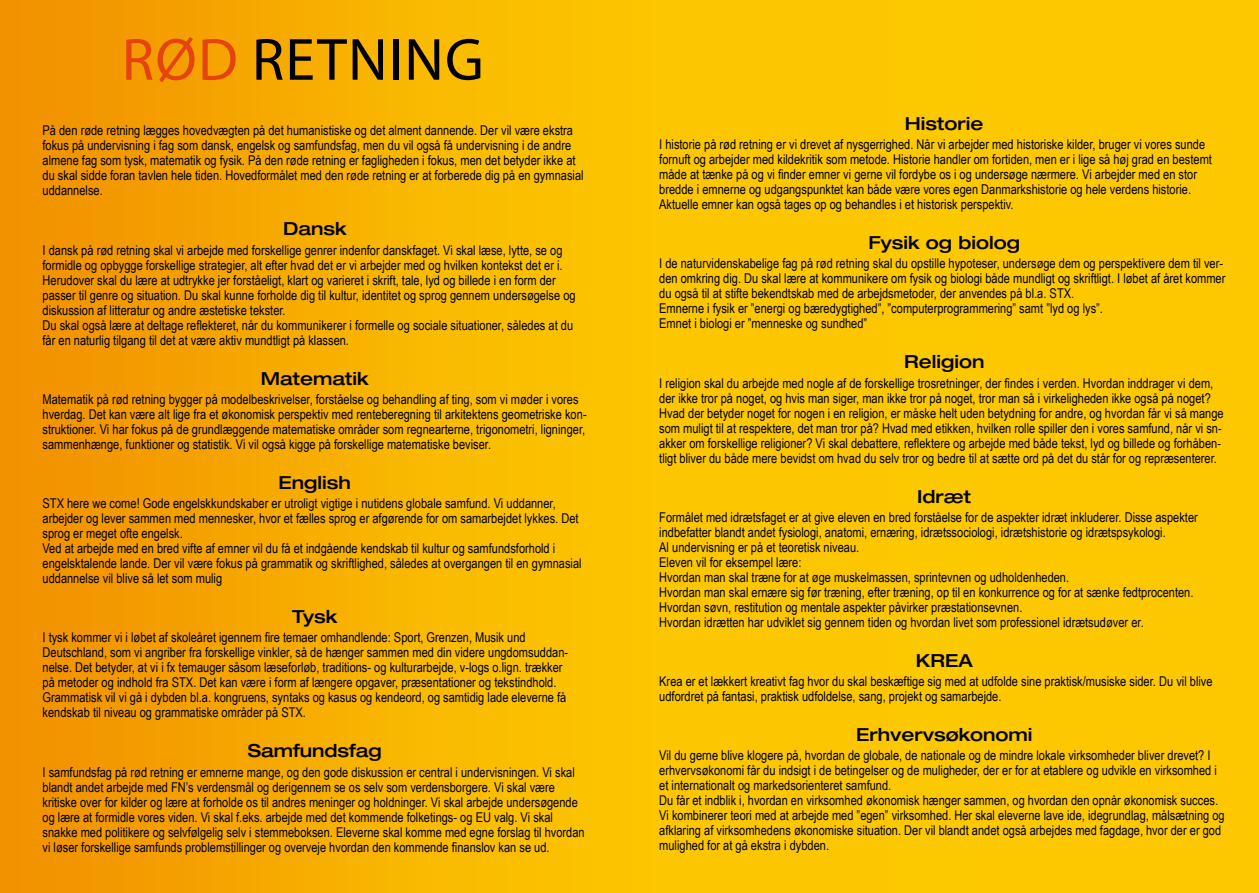
<style>
.page{position:relative;width:1259px;height:893px;background:#fff}
.page>*{position:absolute;margin:0;border:0;box-sizing:border-box;transform-origin:0 0}
.t1{font:60px "Myriad Pro";letter-spacing:.02em;color:#000}
.t2{font:500 expanded 18px "Helvetica Neue LT Std";color:#000}
.t3{font:13.5px/15px "Arial Narrow";color:#000}
.s1{color:#e74310}
</style>
<div class="page">
<div style="left:0;top:0;width:1259px;height:893px;background:linear-gradient(to right,#f49f00,#ffd600)"></div>
<h1 class="t1" style="left:122px;top:23px;width:363px"><span class="s1">RØD</span> RETNING</h1>
<p class="t3" style="left:43px;top:123px;width:542px">På den røde retning lægges hovedvægten på det humanistiske og det alment dannende. Der vil være ekstra fokus på undervisning i fag som dansk, engelsk og samfundsfag, men du vil også få undervisning i de andre almene fag som tysk, matematik og fysik. På den røde retning er fagligheden i fokus, men det betyder ikke at du skal sidde foran tavlen hele tiden. Hovedformålet med den røde retning er at forberede dig på en gymnasial uddannelse.</p>
<h2 class="t2" style="left:283px;top:218px;width:65px">Dansk</h2>
<p class="t3" style="left:43px;top:242px;width:534px">I dansk på rød retning skal vi arbejde med forskellige genrer indenfor danskfaget. Vi skal læse, lytte, se og formidle og opbygge forskellige strategier, alt efter hvad det er vi arbejder med og hvilken kontekst det er i.<br>Herudover skal du lære at udtrykke jer forståeligt, klart og varieret i skrift, tale, lyd og billede i en form der passer til genre og situation. Du skal kunne forholde dig til kultur, identitet og sprog gennem undersøgelse og diskussion af litteratur og andre æstetiske tekster.<br>Du skal også lære at deltage reflekteret, når du kommunikerer i formelle og sociale situationer, således at du får en naturlig tilgang til det at være aktiv mundtligt på klassen.</p>
<h2 class="t2" style="left:261px;top:367px;width:109px">Matematik</h2>
<p class="t3" style="left:43px;top:391px;width:545px">Matematik på rød retning bygger på modelbeskrivelser, forståelse og behandling af ting, som vi møder i vores hverdag. Det kan være alt lige fra et økonomisk perspektiv med renteberegning til arkitektens geometriske kon&shy;struktioner. Vi har fokus på de grundlæggende matematiske områder som regnearterne, trigonometri, ligninger, sammenhænge, funktioner og statistik. Vi vil også kigge på forskellige matematiske beviser.</p>
<h2 class="t2" style="left:278px;top:471px;width:74px">English</h2>
<p class="t3" style="left:43px;top:495px;width:541px">STX here we come! Gode engelskkundskaber er utroligt vigtige i nutidens globale samfund. Vi uddanner, arbejder og lever sammen med mennesker, hvor et fælles sprog er afgørende for om samarbejdet lykkes. Det sprog er meget ofte engelsk.<br>Ved at arbejde med en bred vifte af emner vil du få et indgående kendskab til kultur og samfundsforhold i engelsktalende lande. Der vil være fokus på grammatik og skriftlighed, således at overgangen til en gymnasial uddannelse vil blive så let som mulig</p>
<h2 class="t2" style="left:292px;top:605px;width:47px">Tysk</h2>
<p class="t3" style="left:43px;top:630px;width:527px">I tysk kommer vi i løbet af skoleåret igennem fire temaer omhandlende: Sport, Grenzen, Musik und Deutschland, som vi angriber fra forskellige vinkler, så de hænger sammen med din videre ungdomsuddan&shy;nelse. Det betyder, at vi i fx temauger såsom læseforløb, traditions- og kulturarbejde, v-logs o.lign. trækker på metoder og indhold fra STX. Det kan være i form af længere opgaver, præsentationer og tekstindhold.<br>Grammatisk vil vi gå i dybden bl.a. kongruens, syntaks og kasus og kendeord, og samtidig lade eleverne få kendskab til niveau og grammatiske områder på STX.</p>
<h2 class="t2" style="left:248px;top:740px;width:136px">Samfundsfag</h2>
<p class="t3" style="left:43px;top:764px;width:544px">I samfundsfag på rød retning er emnerne mange, og den gode diskussion er central i undervisningen. Vi skal blandt andet arbejde med FN’s verdensmål og derigennem se os selv som verdensborgere. Vi skal være kritiske over for kilder og lære at forholde os til andres meninger og holdninger. Vi skal arbejde undersøgende og lære at formidle vores viden. Vi skal f.eks. arbejde med det kommende folketings- og EU valg. Vi skal snakke med politikere og selvfølgelig selv i stemmeboksen. Eleverne skal komme med egne forslag til hvordan vi løser forskellige samfunds problemstillinger og overveje hvordan den kommende finanslov kan se ud.</p>
<h2 class="t2" style="left:905px;top:112px;width:80px">Historie</h2>
<p class="t3" style="left:659px;top:136px;width:554px">I historie på rød retning er vi drevet af nysgerrighed. Når vi arbejder med historiske kilder, bruger vi vores sunde fornuft og arbejder med kildekritik som metode. Historie handler om fortiden, men er i lige så høj grad en bestemt måde at tænke på og vi finder emner vi gerne vil fordybe os i og undersøge nærmere. Vi arbejder med en stor bredde i emnerne og udgangspunktet kan både være vores egen Danmarkshistorie og hele verdens historie.<br>Aktuelle emner kan også tages op og behandles i et historisk perspektiv.</p>
<h2 class="t2" style="left:868px;top:231px;width:153px">Fysik og biolog</h2>
<p class="t3" style="left:659px;top:255px;width:568px">I de naturvidenskabelige fag på rød retning skal du opstille hypoteser, undersøge dem og perspektivere dem til ver&shy;den omkring dig. Du skal lære at kommunikere om fysik og biologi både mundligt og skriftligt. I løbet af året kommer du også til at stifte bekendtskab med de arbejdsmetoder, der anvendes på bl.a. STX.<br>Emnerne i fysik er ”energi og bæredygtighed”, ”computerprogrammering” samt ”lyd og lys”.<br>Emnet i biologi er ”menneske og sundhed”</p>
<h2 class="t2" style="left:904px;top:351px;width:82px">Religion</h2>
<p class="t3" style="left:659px;top:375px;width:566px">I religion skal du arbejde med nogle af de forskellige trosretninger, der findes i verden. Hvordan inddrager vi dem, der ikke tror på noget, og hvis man siger, man ikke tror på noget, tror man så i virkeligheden ikke også på noget?<br>Hvad der betyder noget for nogen i en religion, er måske helt uden betydning for andre, og hvordan får vi så mange som muligt til at respektere, det man tror på? Hvad med etikken, hvilken rolle spiller den i vores samfund, når vi sn&shy;akker om forskellige religioner? Vi skal debattere, reflektere og arbejde med både tekst, lyd og billede og forhåben&shy;tligt bliver du både mere bevidst om hvad du selv tror og bedre til at sætte ord på det du står for og repræsenterer.</p>
<h2 class="t2" style="left:917px;top:485px;width:55px">Idræt</h2>
<p class="t3" style="left:659px;top:509px;width:540px">Formålet med idrætsfaget er at give eleven en bred forståelse for de aspekter idræt inkluderer. Disse aspekter indbefatter blandt andet fysiologi, anatomi, ernæring, idrætssociologi, idrætshistorie og idrætspsykologi.<br>Al undervisning er på et teoretisk niveau.<br>Eleven vil for eksempel lære:<br>Hvordan man skal træne for at øge muskelmassen, sprintevnen og udholdenheden.<br>Hvordan man skal ernære sig før træning, efter træning, op til en konkurrence og for at sænke fedtprocenten.<br>Hvordan søvn, restitution og mentale aspekter påvirker præstationsevnen.<br>Hvordan idrætten har udviklet sig gennem tiden og hvordan livet som professionel idrætsudøver er.</p>
<h2 class="t2" style="left:915px;top:649px;width:59px">KREA</h2>
<p class="t3" style="left:659px;top:673px;width:555px">Krea er et lækkert kreativt fag hvor du skal beskæftige sig med at udfolde sine praktisk/musiske sider. Du vil blive udfordret på fantasi, praktisk udfoldelse, sang, projekt og samarbejde.</p>
<h2 class="t2" style="left:856px;top:723px;width:178px">Erhvervsøkonomi</h2>
<p class="t3" style="left:659px;top:747px;width:567px">Vil du gerne blive klogere på, hvordan de globale, de nationale og de mindre lokale virksomheder bliver drevet? I erhvervsøkonomi får du indsigt i de betingelser og de muligheder, der er for at etablere og udvikle en virksomhed i et internationalt og markedsorienteret samfund.<br>Du får et indblik i, hvordan en virksomhed økonomisk hænger sammen, og hvordan den opnår økonomisk succes.<br>Vi kombinerer teori med at arbejde med ”egen” virksomhed. Her skal eleverne lave ide, idegrundlag, målsætning og afklaring af virksomhedens økonomiske situation. Der vil blandt andet også arbejdes med fagdage, hvor der er god mulighed for at gå ekstra i dybden.</p>
</div>
